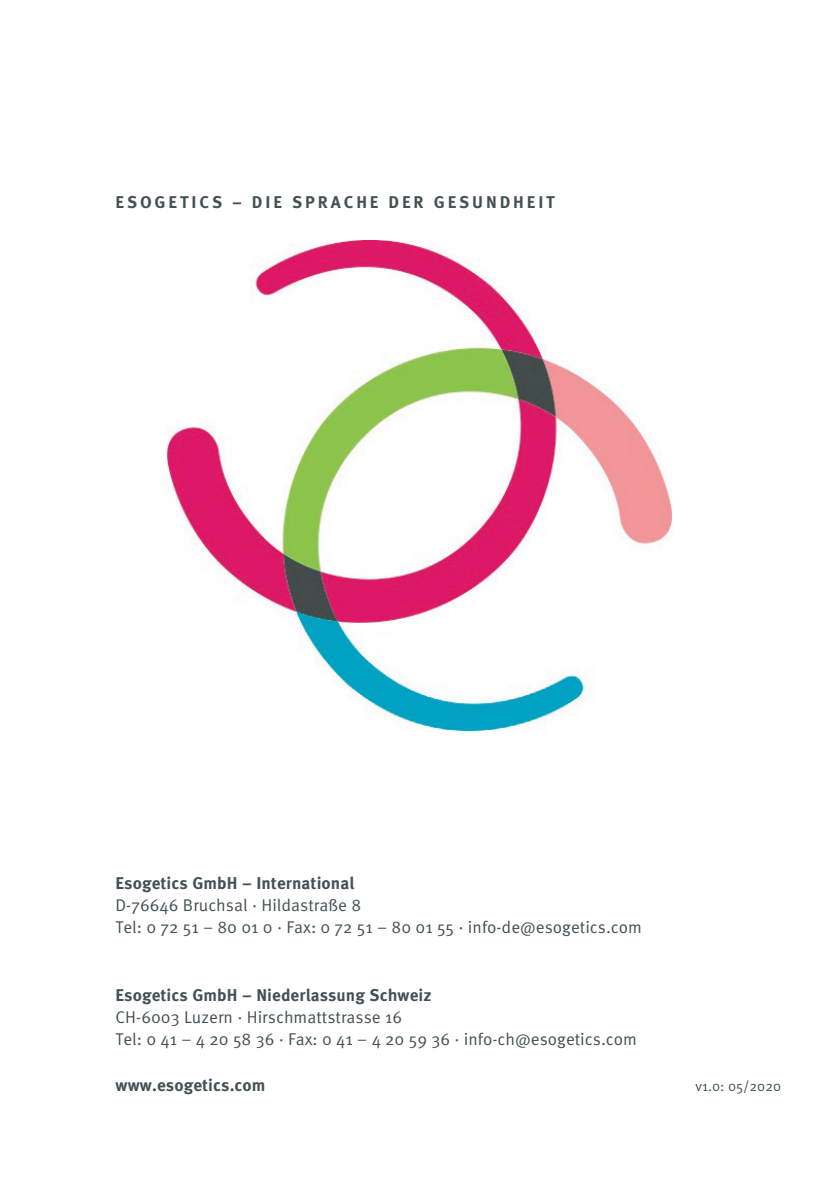
<style>
.page{position:relative;width:840px;height:1191px;background:#fff}
.page>*{position:absolute;margin:0;border:0;box-sizing:border-box;transform-origin:0 0}
.t1{font:17px "Meta OT";color:#435151}
.t2{font:700 17px "Meta OT";letter-spacing:.005em;color:#435151}
.t3{font:700 17px "Meta OT";letter-spacing:.17em;color:#435151}
.t4{font:14px "Meta OT";color:#435151}
</style>
<div class="page">
<img style="left:167px;top:240px;width:505px;height:490px">
<p class="t3" style="left:115px;top:195px;width:440px">ESOGETICS – DIE SPRACHE DER GESUNDHEIT</p>
<p class="t2" style="left:115px;top:876px;width:240px">Esogetics GmbH – International</p>
<p class="t1" style="left:115px;top:899px;width:247px">D-76646 Bruchsal · Hildastraße 8</p>
<p class="t1" style="left:115px;top:921px;width:527px">Tel: 0 72 51 – 80 01 0 · Fax: 0 72 51 – 80 01 55 · info-de@esogetics.com</p>
<p class="t2" style="left:115px;top:988px;width:317px">Esogetics GmbH – Niederlassung Schweiz</p>
<p class="t1" style="left:115px;top:1011px;width:288px">CH-6003 Luzern · Hirschmattstrasse 16</p>
<p class="t1" style="left:115px;top:1033px;width:522px">Tel: 0 41 – 4 20 58 36 · Fax: 0 41 – 4 20 59 36 · info-ch@esogetics.com</p>
<p class="t2" style="left:115px;top:1078px;width:151px">www.esogetics.com</p>
<p class="t4" style="left:695px;top:1081px;width:87px">v1.0: 05/2020</p>
</div>
